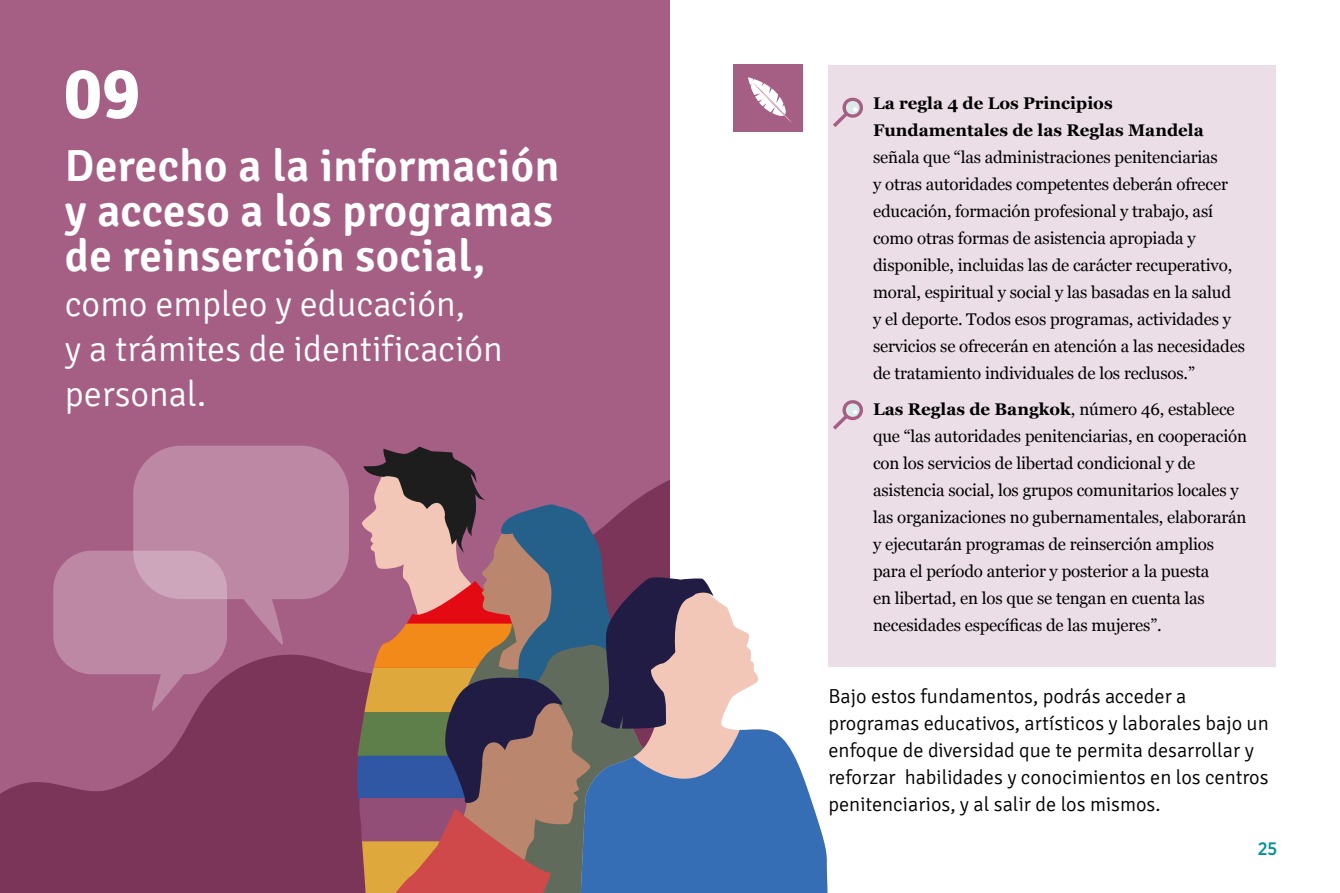
<style>
.page{position:relative;width:1340px;height:893px;background:#fff}
.page>*{position:absolute;margin:0;border:0;box-sizing:border-box;transform-origin:0 0}
.t1{font:700 72px "Signika";color:#fff}
.t2{font:600 45px/45px "Signika";letter-spacing:.01em;color:#fff}
.t3{font:300 36px/45px "Signika";color:#fff}
.t4{font:300 20.25px/27px "Signika";color:#000}
.t5{font:500 18px "Gotham Narrow";color:#009297}
.t6{font:16.88px/27px "Georgia";letter-spacing:-.01em;color:#000}
.t7{font:700 16.88px/27px "Georgia";color:#000}
.s1{font-weight:700}
</style>
<div class="page">
<div style="left:0;top:0;width:670px;height:893px;background:#a55f85"></div>
<svg style="left:0;top:668px;width:356px;height:225px;fill:#7b3558"></svg>
<div style="left:828px;top:65px;width:448px;height:602px;background:#ebdee7"></div>
<div style="left:733px;top:64px;width:70px;height:67px;background:#a55f85"></div>
<svg style="left:748px;top:77px;width:44px;height:46px"></svg>
<svg style="left:356px;top:446px;width:472px;height:447px"></svg>
<svg style="left:53px;top:446px;width:296px;height:266px"></svg>
<svg style="left:833px;top:97px;width:30px;height:30px"></svg>
<svg style="left:833px;top:400px;width:30px;height:30px"></svg>
<h1 class="t1" style="left:64px;top:50px;width:78px">09</h1>
<h2 class="t2" style="left:65px;top:144px;width:496px">Derecho a la información y acceso a los programas de reinserción social,</h2>
<h3 class="t3" style="left:65px;top:282px;width:439px">como empleo y educación,<br>y a trámites de identificación personal.</h3>
<p class="t7" style="left:873px;top:89px;width:332px">La regla 4 de Los Principios<br>Fundamentales de las Reglas Mandela</p>
<p class="t6" style="left:873px;top:143px;width:373px">señala que “las administraciones penitenciarias<br>y otras autoridades competentes deberán ofrecer educación, formación profesional y trabajo, así como otras formas de asistencia apropiada y disponible, incluidas las de carácter recuperativo, moral, espiritual y social y las basadas en la salud<br>y el deporte. Todos esos programas, actividades y servicios se ofrecerán en atención a las necesidades de tratamiento individuales de los reclusos.”</p>
<p class="t6" style="left:873px;top:395px;width:375px"><span class="s1">Las Reglas de Bangkok</span>, número 46, establece que “las autoridades penitenciarias, en cooperación con los servicios de libertad condicional y de asistencia social, los grupos comunitarios locales y las organizaciones no gubernamentales, elaborarán y ejecutarán programas de reinserción amplios para el período anterior y posterior a la puesta<br>en libertad, en los que se tengan en cuenta las necesidades específicas de las mujeres”.</p>
<p class="t4" style="left:828px;top:683px;width:442px">Bajo estos fundamentos, podrás acceder a programas educativos, artísticos y laborales bajo un enfoque de diversidad que te permita desarrollar y reforzar habilidades y conocimientos en los centros penitenciarios, y al salir de los mismos.</p>
<p class="t5" style="left:1257px;top:837px;width:21px">25</p>
</div>
